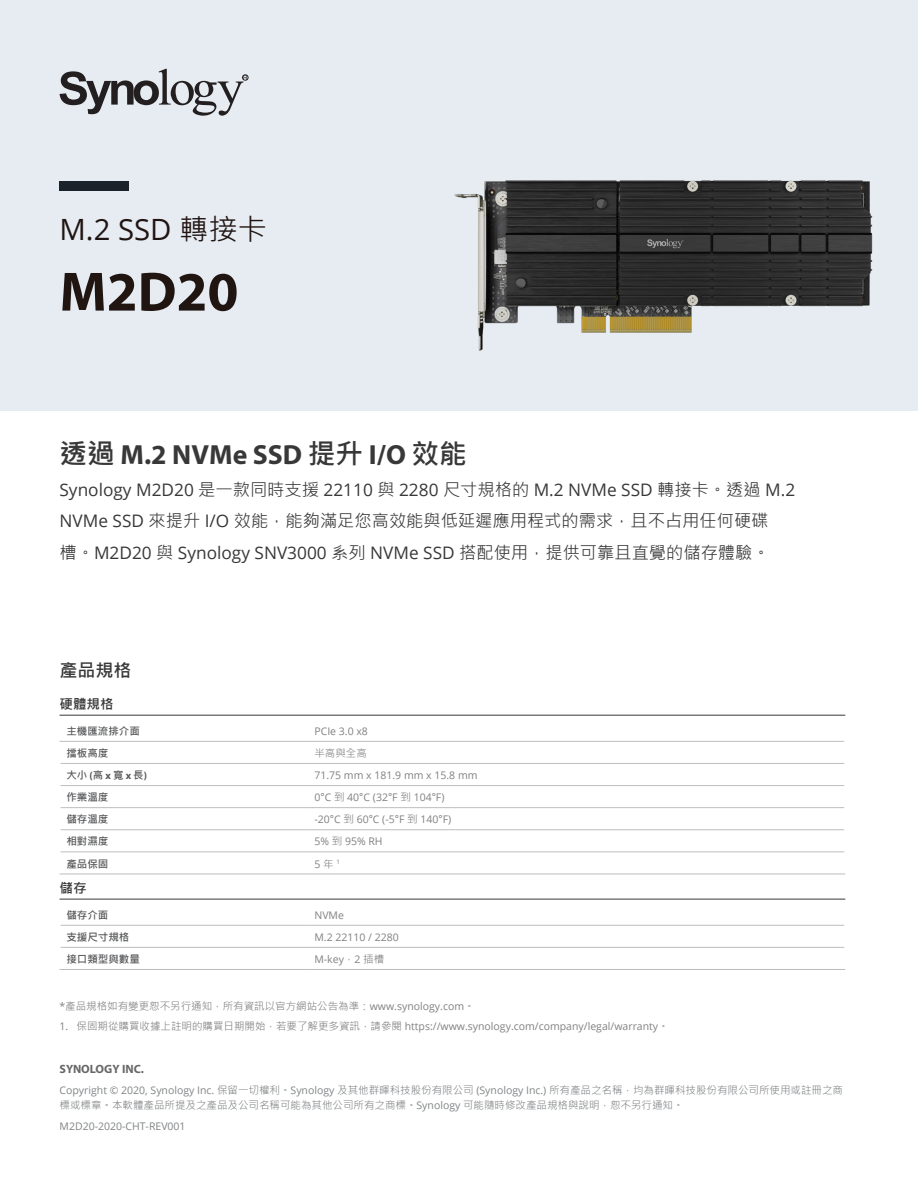
<style>
.page{position:relative;width:918px;height:1188px;background:#fff}
.page>*{position:absolute;margin:0;border:0;box-sizing:border-box;transform-origin:0 0}
.Model_Name{font:700 55.8px "Myriad Pro";color:#211512}
.Product_Type{font:29.25px "Open Sans";color:#211512}
.Introduction_Title{font:700 27.75px "Myriad Pro";color:#383839}
.Chapter_Title{font:700 18px "Microsoft Jheng Hei";color:#383839}
.Introduction{font:17.25px/31.5px "Microsoft Jheng Hei";color:#383839}
.Spec_Table_H1{font:700 13.5px "Microsoft Jheng Hei";color:#383839}
.Copyright_Title{font:700 12px "Myriad Pro";color:#676767}
.Spec_Table_Content{font:10.5px "Open Sans";color:#808183}
.Copyright_Body{font:10.5px/15px "Microsoft Jheng Hei";color:#818486}
.Spec_Table_H2{font:700 10.5px "Microsoft Jheng Hei";color:#57585a}
.Spec_Note{font:10.5px "Microsoft Jheng Hei";color:#808183}
.Copyright_Body-2{font:10.5px "Open Sans";color:#818486}
.Spec_Table_Content-2{font:10.5px "Microsoft Jheng Hei";color:#808183}
.s1{font-family:"Microsoft Jheng Hei"}
.s2{font-family:"Open Sans"}
.s3{font-family:"Myriad Pro"}
</style>
<div class="page">
<div style="left:0;top:0;width:918px;height:410px;background:#e6ecf2"></div>
<div style="left:60px;top:181px;width:69px;height:10px;background:#1b232a"></div>
<svg style="left:60px;top:69px;width:188px;height:47px"></svg>
<hr style="left:60px;top:715px;width:785px;height:1px;background:#383839">
<hr style="left:60px;top:874px;width:248px;height:1px;background:#bdbebe">
<hr style="left:308px;top:874px;width:537px;height:1px;background:#bdbebe">
<hr style="left:60px;top:741px;width:248px;height:1px;background:#bdbebe">
<hr style="left:308px;top:741px;width:536px;height:1px;background:#bdbebe">
<hr style="left:308px;top:763px;width:536px;height:1px;background:#bdbebe">
<hr style="left:61px;top:763px;width:247px;height:1px;background:#bdbebe">
<hr style="left:61px;top:785px;width:247px;height:1px;background:#bdbebe">
<hr style="left:308px;top:785px;width:536px;height:1px;background:#bdbebe">
<hr style="left:61px;top:807px;width:247px;height:1px;background:#bdbebe">
<hr style="left:308px;top:807px;width:536px;height:1px;background:#bdbebe">
<hr style="left:61px;top:829px;width:247px;height:1px;background:#bdbebe">
<hr style="left:308px;top:829px;width:536px;height:1px;background:#bdbebe">
<hr style="left:61px;top:851px;width:247px;height:1px;background:#bdbebe">
<hr style="left:308px;top:851px;width:536px;height:1px;background:#bdbebe">
<hr style="left:60px;top:899px;width:785px;height:1px;background:#383839">
<hr style="left:61px;top:947px;width:247px;height:1px;background:#bdbebe">
<hr style="left:308px;top:947px;width:536px;height:1px;background:#bdbebe">
<hr style="left:60px;top:969px;width:248px;height:1px;background:#bcbdc0">
<hr style="left:308px;top:969px;width:537px;height:1px;background:#bcbdc0">
<hr style="left:61px;top:925px;width:247px;height:1px;background:#bdbebe">
<hr style="left:308px;top:925px;width:536px;height:1px;background:#bdbebe">
<img style="left:454px;top:180px;width:419px;height:171px">
<p class="Product_Type" style="left:60px;top:210px;width:209px">M.2 SSD <span class="s1">轉接卡</span></p>
<p class="Model_Name" style="left:60px;top:255px;width:180px">M2D20</p>
<p class="Introduction_Title" style="left:60px;top:437px;width:409px"><span class="s1">透過</span> M.2 NVMe SSD <span class="s1">提升</span> I/O <span class="s1">效能</span></p>
<p class="Introduction" style="left:60px;top:474px;width:737px"><span class="s2">Synology M2D20</span> 是一款同時支援 <span class="s2">22110</span> 與 <span class="s2">2280</span> 尺寸規格的 <span class="s2">M.2 NVMe SSD</span> 轉接卡。透過 <span class="s2">M.2<br>NVMe SSD</span> 來提升 <span class="s2">I/O</span> 效能，能夠滿足您高效能與低延遲應用程式的需求，且不占用任何硬碟<br>槽。<span class="s2">M2D20</span> 與 <span class="s2">Synology SNV3000</span> 系列 <span class="s2">NVMe SSD</span> 搭配使用，提供可靠且直覺的儲存體驗。</p>
<p class="Chapter_Title" style="left:60px;top:659px;width:73px">產品規格</p>
<p class="Spec_Table_H1" style="left:60px;top:696px;width:55px">硬體規格</p>
<p class="Spec_Table_H2" style="left:66px;top:725px;width:75px">主機匯流排介面</p>
<p class="Spec_Table_Content" style="left:314px;top:724px;width:55px">PCIe 3.0 x8</p>
<p class="Spec_Table_H2" style="left:66px;top:747px;width:44px">擋板高度</p>
<p class="Spec_Table_Content-2" style="left:314px;top:747px;width:54px">半高與全高</p>
<p class="Spec_Table_H2" style="left:66px;top:769px;width:82px">大小 <span class="s3">(</span>高 <span class="s3">x</span> 寬 <span class="s3">x</span> 長<span class="s3">)</span></p>
<p class="Spec_Table_Content" style="left:314px;top:768px;width:165px">71.75 mm x 181.9 mm x 15.8 mm</p>
<p class="Spec_Table_H2" style="left:66px;top:791px;width:44px">作業溫度</p>
<p class="Spec_Table_Content" style="left:314px;top:790px;width:132px">0<span class="s1">°</span>C <span class="s1">到</span> 40<span class="s1">°</span>C (32<span class="s1">°</span>F <span class="s1">到</span> 104<span class="s1">°</span>F)</p>
<p class="Spec_Table_H2" style="left:66px;top:813px;width:44px">儲存溫度</p>
<p class="Spec_Table_Content" style="left:314px;top:812px;width:138px">-20<span class="s1">°</span>C <span class="s1">到</span> 60<span class="s1">°</span>C (-5<span class="s1">°</span>F <span class="s1">到</span> 140<span class="s1">°</span>F)</p>
<p class="Spec_Table_H2" style="left:66px;top:835px;width:44px">相對濕度</p>
<p class="Spec_Table_Content" style="left:314px;top:834px;width:70px">5% <span class="s1">到</span> 95% RH</p>
<p class="Spec_Table_H2" style="left:66px;top:857px;width:44px">產品保固</p>
<p class="Spec_Table_Content" style="left:314px;top:857px;width:27px">5 <span class="s1">年</span> <sup>1</sup></p>
<p class="Spec_Table_H1" style="left:60px;top:880px;width:28px">儲存</p>
<p class="Spec_Table_H2" style="left:66px;top:908px;width:44px">儲存介面</p>
<p class="Spec_Table_Content" style="left:314px;top:908px;width:31px">NVMe</p>
<p class="Spec_Table_H2" style="left:66px;top:931px;width:65px">支援尺寸規格</p>
<p class="Spec_Table_Content" style="left:314px;top:930px;width:86px">M.2 22110 / 2280</p>
<p class="Spec_Table_H2" style="left:66px;top:953px;width:75px">接口類型與數量</p>
<p class="Spec_Table_Content" style="left:314px;top:952px;width:71px">M-key<span class="s1">，</span>2 <span class="s1">插槽</span></p>
<p class="Spec_Note" style="left:60px;top:1000px;width:417px"><span class="s2">*</span>產品規格如有變更恕不另行通知，所有資訊以官方網站公告為準：<span class="s2">www.synology.com</span>。</p>
<p class="Spec_Table_Content" style="left:60px;top:1019px;width:611px">1. <span class="s1">保固期從購買收據上註明的購買日期開始，若要了解更多資訊，請參閱</span> https://www.synology.com/company/legal/warranty<span class="s1">。</span></p>
<p class="Copyright_Title" style="left:60px;top:1061px;width:86px">SYNOLOGY INC.</p>
<p class="Copyright_Body" style="left:60px;top:1083px;width:785px"><span class="s2">Copyright © 2020, Synology Inc.</span> 保留一切權利。<span class="s2">Synology</span> 及其他群暉科技股份有限公司 <span class="s2">(Synology Inc.)</span> 所有產品之名稱，均為群暉科技股份有限公司所使用或註冊之商標或標章。本軟體產品所提及之產品及公司名稱可能為其他公司所有之商標。<span class="s2">Synology</span> 可能隨時修改產品規格與說明，恕不另行通知。</p>
<p class="Copyright_Body-2" style="left:60px;top:1119px;width:128px">M2D20-2020-CHT-REV001</p>
</div>
